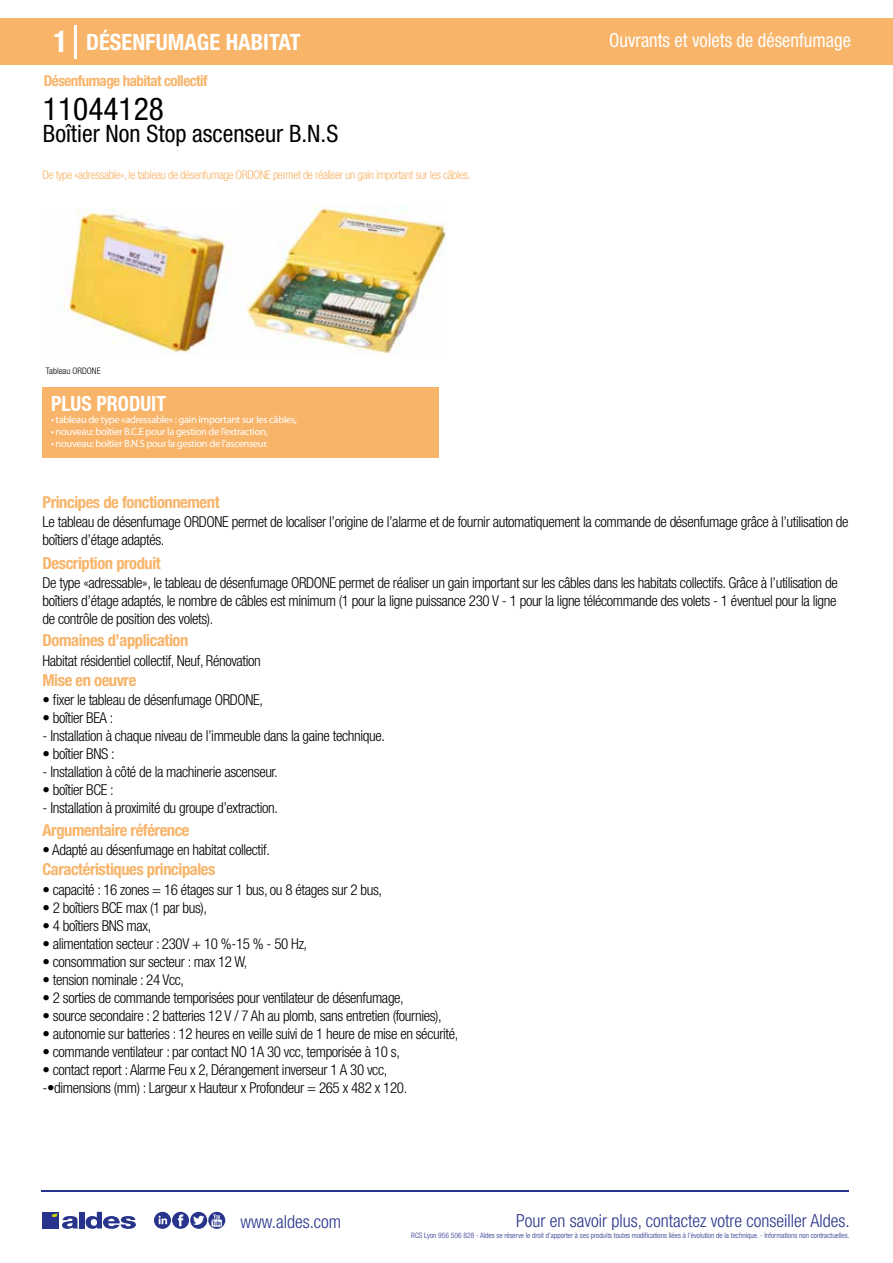
<style>
.page{position:relative;width:893px;height:1263px;background:#fff}
.page>*{position:absolute;margin:0;border:0;box-sizing:border-box;transform-origin:0 0}
.t1{font:condensed 31.5px "Helvetica Neue LT Std";color:#000}
.t2{font:condensed 24px "Helvetica Neue LT Std";color:#000}
.t3{font:700 condensed 22.5px "Helvetica Neue LT Std";color:#fff}
.t4{font:700 condensed 21px "Helvetica Neue";color:#fff;scale:.95 1}
.t5{font:condensed 19.5px "Helvetica Neue LT Std";color:#fff;scale:.95 1}
.t6{font:300 condensed 18px "Helvetica Neue";color:#28348b}
.t7{font:700 condensed 16.5px "Helvetica Neue LT Std";letter-spacing:-.025em;color:#f8b469}
.t8{font:300 condensed 15px/18px "Helvetica Neue LT Std";letter-spacing:-.025em;color:#000}
.t9{font:700 condensed 15px "Helvetica Neue LT Std";letter-spacing:-.035em;color:#f8b469}
.t10{font:300 condensed 12px "Helvetica Neue LT Std";letter-spacing:-.035em;color:#f8b469}
.t11{font:10.5px "Myriad Pro";letter-spacing:-.03em;color:#fff}
.t12{font:300 condensed 9px "Helvetica Neue";color:#000}
.t13{font:300 condensed 7.5px "Helvetica Neue";color:#28348b}
.s1{font-size:30px}
</style>
<div class="page">
<div style="left:0;top:18px;width:893px;height:46px;background:#f8b469"></div>
<div style="left:43px;top:387px;width:396px;height:70px;background:#f8b469"></div>
<hr style="left:74px;top:25px;width:2px;height:33px;background:#fff">
<img style="left:62px;top:208px;width:170px;height:145px">
<img style="left:244px;top:205px;width:202px;height:151px">
<hr style="left:41px;top:1190px;width:808px;height:1px;background:#28348b">
<svg style="left:154px;top:1212px;width:71px;height:17px"></svg>
<div style="left:42px;top:1212px;width:17px;height:16px;background:#28348b"></div>
<div style="left:79px;top:1212px;width:5px;height:16px;background:#28348b"></div>
<svg style="left:86px;top:1212px;width:50px;height:17px"></svg>
<svg style="left:52px;top:1213px;width:26px;height:16px"></svg>
<h3 class="t3" style="left:54px;top:28px;width:249px"><span class="s1">1</span> DÉSENFUMAGE HABITAT</h3>
<h3 class="t5" style="left:609px;top:29px;width:256px">Ouvrants et volets de désenfumage</h3>
<p class="t9" style="left:44px;top:71px;width:165px">Désenfumage habitat collectif</p>
<h1 class="t1" style="left:43px;top:91px;width:122px">11044128</h1>
<h2 class="t2" style="left:43px;top:120px;width:297px">Boîtier Non Stop ascenseur B.N.S</h2>
<p class="t10" style="left:43px;top:167px;width:430px">De type «adressable», le tableau de désenfumage ORDONE permet de réaliser un gain important sur les câbles.</p>
<p class="t12" style="left:46px;top:365px;width:56px">Tableau ORDONE</p>
<h3 class="t4" style="left:51px;top:391px;width:122px">PLUS PRODUIT</h3>
<p class="t11" style="left:51px;top:413px;width:247px">• tableau de type «adressable» : gain important sur les câbles,</p>
<p class="t11" style="left:51px;top:425px;width:218px">• nouveau: boîtier B.C.E pour la gestion de l’extraction,</p>
<p class="t11" style="left:51px;top:437px;width:219px">• nouveau: boîtier B.N.S pour la gestion de l’ascenseur.</p>
<p class="t7" style="left:43px;top:492px;width:179px">Principes de fonctionnement</p>
<p class="t8" style="left:43px;top:513px;width:808px">Le tableau de désenfumage ORDONE permet de localiser l’origine de l’alarme et de fournir automatiquement la commande de désenfumage grâce à l’utilisation de boîtiers d’étage adaptés.</p>
<p class="t8" style="left:43px;top:573px;width:797px;text-align:justify">De type «adressable», le tableau de désenfumage ORDONE permet de réaliser un gain important sur les câbles dans les habitats collectifs. Grâce à l’utilisation de boîtiers d’étage adaptés, le nombre de câbles est minimum (1 pour la ligne puissance 230 V - 1 pour la ligne télécommande des volets - 1 éventuel pour la ligne de contrôle de position des volets).</p>
<p class="t8" style="left:43px;top:651px;width:220px">Habitat résidentiel collectif, Neuf, Rénovation</p>
<p class="t8" style="left:43px;top:691px;width:222px">• fixer le tableau de désenfumage ORDONE,</p>
<p class="t8" style="left:43px;top:709px;width:73px">• boîtier BEA :</p>
<p class="t8" style="left:43px;top:727px;width:344px">- Installation à chaque niveau de l’immeuble dans la gaine technique.</p>
<p class="t8" style="left:43px;top:745px;width:74px">• boîtier BNS :</p>
<p class="t8" style="left:43px;top:763px;width:237px">- Installation à côté de la machinerie ascenseur.</p>
<p class="t8" style="left:43px;top:781px;width:73px">• boîtier BCE :</p>
<p class="t8" style="left:43px;top:799px;width:237px">- Installation à proximité du groupe d’extraction.</p>
<p class="t7" style="left:43px;top:553px;width:120px">Description produit</p>
<p class="t7" style="left:43px;top:630px;width:147px">Domaines d’application</p>
<p class="t7" style="left:43px;top:670px;width:95px">Mise en oeuvre</p>
<p class="t7" style="left:43px;top:820px;width:149px">Argumentaire référence</p>
<p class="t8" style="left:43px;top:841px;width:229px">• Adapté au désenfumage en habitat collectif.</p>
<p class="t7" style="left:43px;top:860px;width:174px">Caractéristiques principales</p>
<p class="t8" style="left:43px;top:880px;width:341px">• capacité : 16 zones = 16 étages sur 1 bus, ou 8 étages sur 2 bus,</p>
<p class="t8" style="left:43px;top:898px;width:166px">• 2 boîtiers BCE max (1 par bus),</p>
<p class="t8" style="left:43px;top:916px;width:110px">• 4 boîtiers BNS max,</p>
<p class="t8" style="left:43px;top:934px;width:266px">• alimentation secteur : 230V + 10 %-15 % - 50 Hz,</p>
<p class="t8" style="left:43px;top:952px;width:206px">• consommation sur secteur : max 12 W,</p>
<p class="t8" style="left:43px;top:970px;width:143px">• tension nominale : 24 Vcc,</p>
<p class="t8" style="left:43px;top:988px;width:363px">• 2 sorties de commande temporisées pour ventilateur de désenfumage,</p>
<p class="t8" style="left:43px;top:1006px;width:401px">• source secondaire : 2 batteries 12 V / 7 Ah au plomb, sans entretien (fournies),</p>
<p class="t8" style="left:43px;top:1024px;width:417px">• autonomie sur batteries : 12 heures en veille suivi de 1 heure de mise en sécurité,</p>
<p class="t8" style="left:43px;top:1042px;width:359px">• commande ventilateur : par contact NO 1A 30 vcc, temporisée à 10 s,</p>
<p class="t8" style="left:43px;top:1060px;width:366px">• contact report : Alarme Feu x 2, Dérangement inverseur 1 A 30 vcc, -•dimensions (mm) : Largeur x Hauteur x Profondeur = 265 x 482 x 120.</p>
<p class="t6" style="left:240px;top:1211px;width:102px">www.aldes.com</p>
<p class="t6" style="left:516px;top:1211px;width:335px">Pour en savoir plus, contactez votre conseiller Aldes.</p>
<p class="t13" style="left:411px;top:1230px;width:440px">RCS Lyon 956 506 828 - Aldes se réserve le droit d’apporter à ses produits toutes modifications liées à l’évolution de la technique. - Informations non contractuelles.</p>
</div>
